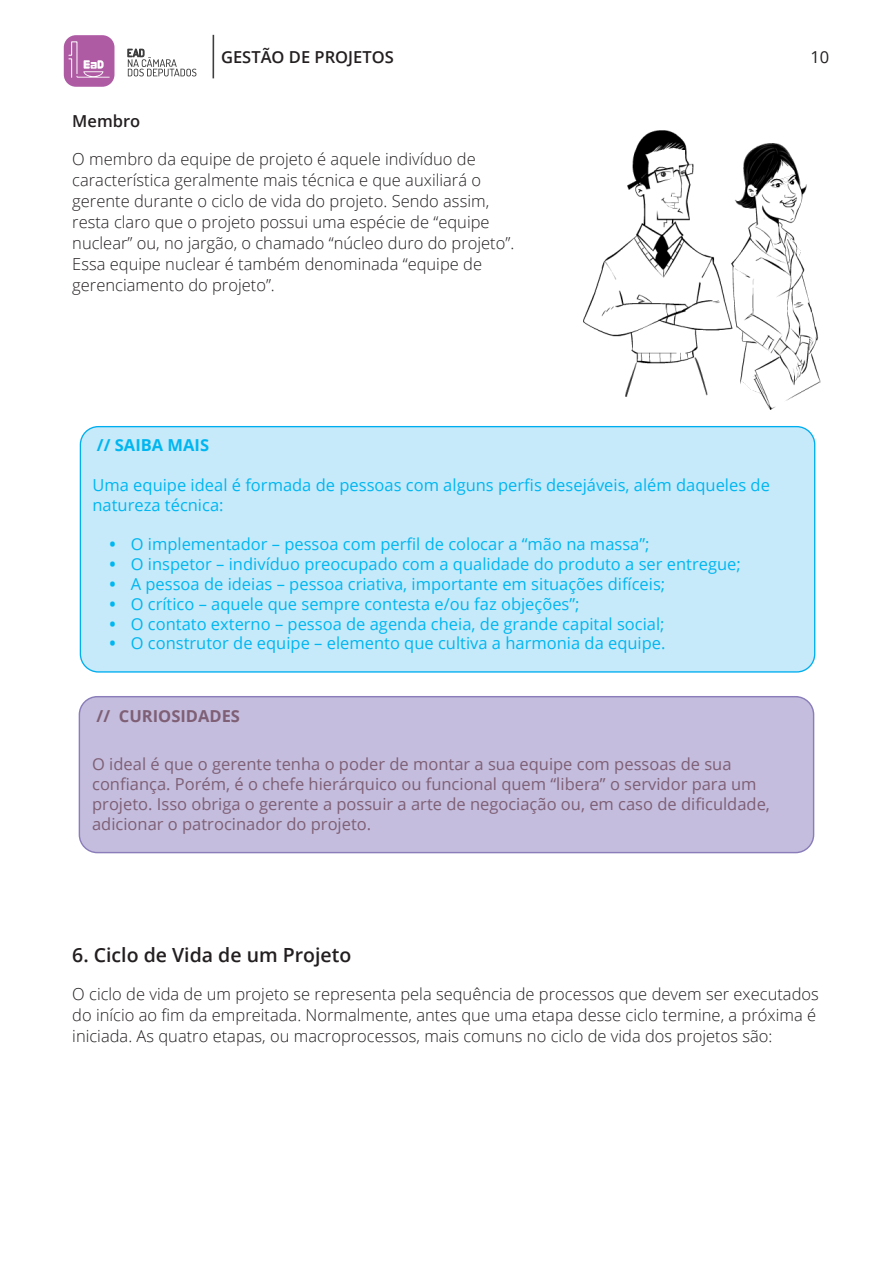
<style>
.page{position:relative;width:893px;height:1263px;background:#fff}
.page>*{position:absolute;margin:0;border:0;box-sizing:border-box;transform-origin:0 0}
.Subtítulo{font:600 19.5px "Open Sans";color:#231f20}
.Texto{font:300 16.5px/21px "Open Sans";color:#231f20}
.Saiba_mais{font:16.5px/19.8px "Open Sans";color:#00b6f0}
.Curiosidades{font:16.5px/19.8px "Open Sans";color:#7e5f75}
.Sub_subtítulo{font:600 16.5px "Open Sans";color:#231f20}
.Curiosidades-2{font:700 16.5px "Open Sans";color:#7e5f75}
.Saiba_mais-2{font:700 16.5px "Open Sans";color:#00b6f0}
.t1{font:16.5px "Open Sans";color:#231f20}
.s1{font-weight:700}
</style>
<div class="page">
<svg style="left:127px;top:48px;width:69px;height:28px"></svg>
<div style="left:64px;top:35px;width:50px;height:52px;background:#ae5ba4;border-radius:12px"></div>
<svg style="left:68px;top:41px;width:42px;height:37px"></svg>
<hr style="left:213px;top:35px;width:1px;height:43px;background:#3e3e3f">
<img style="left:584px;top:131px;width:237px;height:278px">
<div style="left:80px;top:427px;width:735px;height:245px;background:#c6eafa;border-radius:18px"></div>
<div style="left:80px;top:426px;width:735px;height:247px;border:1px solid #00aeef;border-radius:18px"></div>
<div style="left:79px;top:697px;width:735px;height:156px;background:#c4bddd;border-radius:18px"></div>
<div style="left:79px;top:696px;width:735px;height:157px;border:1px solid #8a7dba;border-radius:18px"></div>
<p class="Sub_subtítulo" style="left:221px;top:46px;width:174px">GESTÃO DE PROJETOS</p>
<p class="t1" style="left:810px;top:45px;width:20px">10</p>
<p class="Sub_subtítulo" style="left:72px;top:110px;width:69px">Membro</p>
<p class="Texto" style="left:72px;top:149px;width:444px">O membro da equipe de projeto é aquele indivíduo de característica geralmente mais técnica e que auxiliará o gerente durante o ciclo de vida do projeto. Sendo assim, resta claro que o projeto possui uma espécie de “equipe nuclear” ou, no jargão, o chamado “núcleo duro do projeto”.<br>Essa equipe nuclear é também denominada “equipe de gerenciamento do projeto”.</p>
<p class="Saiba_mais-2" style="left:97px;top:434px;width:114px">// SAIBA MAIS</p>
<p class="Saiba_mais" style="left:92px;top:475px;width:679px">Uma equipe ideal é formada de pessoas com alguns perfis desejáveis, além daqueles de natureza técnica:</p>
<p class="Saiba_mais" style="left:109px;top:534px;width:542px"><span class="s1">•</span> O implementador – pessoa com perfil de colocar a “mão na massa”;</p>
<p class="Saiba_mais" style="left:109px;top:554px;width:633px"><span class="s1">•</span> O inspetor – indivíduo preocupado com a qualidade do produto a ser entregue;</p>
<p class="Saiba_mais" style="left:109px;top:574px;width:557px"><span class="s1">•</span> A pessoa de ideias – pessoa criativa, importante em situações difíceis;</p>
<p class="Saiba_mais" style="left:109px;top:593px;width:472px"><span class="s1">•</span> O crítico – aquele que sempre contesta e/ou faz objeções”;</p>
<p class="Saiba_mais" style="left:109px;top:613px;width:557px"><span class="s1">•</span> O contato externo – pessoa de agenda cheia, de grande capital social;</p>
<p class="Saiba_mais" style="left:109px;top:633px;width:558px"><span class="s1">•</span> O construtor de equipe – elemento que cultiva a harmonia da equipe.</p>
<p class="Curiosidades-2" style="left:97px;top:704px;width:145px">// CURIOSIDADES</p>
<p class="Curiosidades" style="left:92px;top:754px;width:679px">O ideal é que o gerente tenha o poder de montar a sua equipe com pessoas de sua confiança. Porém, é o chefe hierárquico ou funcional quem “libera” o servidor para um projeto. Isso obriga o gerente a possuir a arte de negociação ou, em caso de dificuldade, adicionar o patrocinador do projeto.</p>
<p class="Subtítulo" style="left:72px;top:941px;width:281px">6. Ciclo de Vida de um Projeto</p>
<p class="Texto" style="left:72px;top:983px;width:748px">O ciclo de vida de um projeto se representa pela sequência de processos que devem ser executados do início ao fim da empreitada. Normalmente, antes que uma etapa desse ciclo termine, a próxima é iniciada. As quatro etapas, ou macroprocessos, mais comuns no ciclo de vida dos projetos são:</p>
</div>
